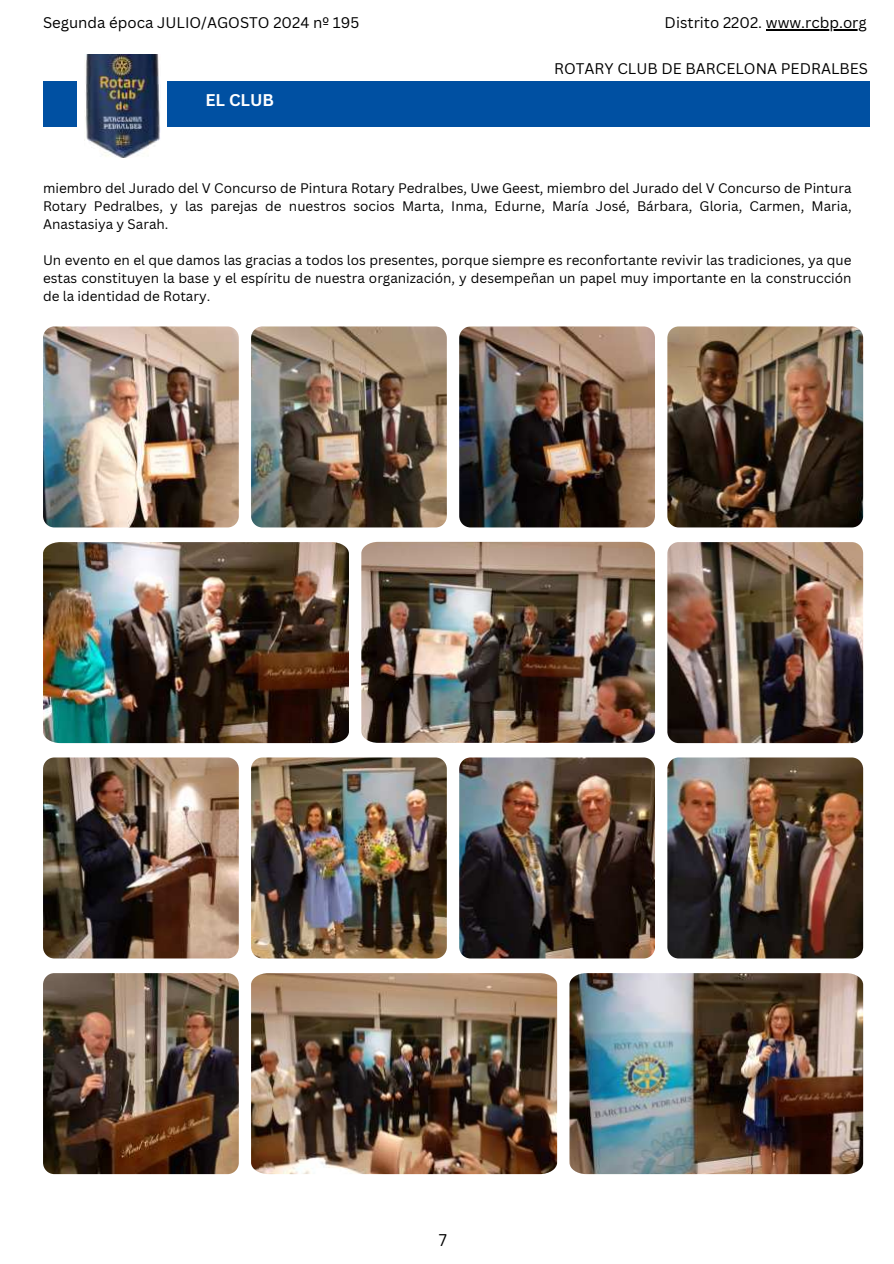
<style>
.page{position:relative;width:894px;height:1264px;background:#fff}
.page>*{position:absolute;margin:0;border:0;box-sizing:border-box;transform-origin:0 0}
.t1{font:700 16.5px "Canva Sans";color:#fff}
.t2{font:16.5px "Canva Sans";color:#000}
.t3{font:15px "Canva Sans";color:#000}
.t4{font:13.5px/18px "Canva Sans";color:#000;text-align:justify}
</style>
<div class="page">
<div style="left:43px;top:81px;width:826px;height:45px;background:#0050a2"></div>
<div style="left:78px;top:27px;width:89px;height:119px;background:#fff"></div>
<img style="left:84px;top:54px;width:76px;height:103px">
<hr style="left:765px;top:29px;width:101px;height:2px;background:#000">
<img style="left:43px;top:326px;width:195px;height:201px;border-radius:11px">
<img style="left:251px;top:326px;width:195px;height:201px;border-radius:11px">
<img style="left:459px;top:326px;width:195px;height:201px;border-radius:11px">
<img style="left:667px;top:326px;width:195px;height:201px;border-radius:11px">
<img style="left:43px;top:542px;width:306px;height:201px">
<img style="left:667px;top:542px;width:195px;height:201px;border-radius:11px">
<img style="left:43px;top:757px;width:195px;height:201px;border-radius:11px">
<img style="left:251px;top:757px;width:195px;height:201px;border-radius:11px">
<img style="left:459px;top:757px;width:195px;height:201px;border-radius:11px">
<img style="left:667px;top:757px;width:195px;height:201px;border-radius:11px">
<img style="left:43px;top:973px;width:195px;height:201px;border-radius:11px">
<img style="left:251px;top:973px;width:306px;height:201px">
<img style="left:569px;top:973px;width:293px;height:201px">
<img style="left:361px;top:542px;width:293px;height:200px">
<p class="t3" style="left:43px;top:14px;width:318px">Segunda época JULIO/AGOSTO 2024 nº 195</p>
<p class="t3" style="left:664px;top:14px;width:204px">Distrito 2202. www.rcbp.org</p>
<p class="t1" style="left:205px;top:90px;width:70px">EL CLUB</p>
<p class="t3" style="left:554px;top:60px;width:315px">ROTARY CLUB DE BARCELONA PEDRALBES</p>
<p class="t4" style="left:43px;top:179px;width:809px">miembro del Jurado del V Concurso de Pintura Rotary Pedralbes, Uwe Geest, miembro del Jurado del V Concurso de Pintura Rotary Pedralbes, y las parejas de nuestros socios Marta, Inma, Edurne, María José, Bárbara, Gloria, Carmen, Maria, Anastasiya y Sarah.</p>
<p class="t4" style="left:43px;top:251px;width:809px">Un evento en el que damos las gracias a todos los presentes, porque siempre es reconfortante revivir las tradiciones, ya que estas constituyen la base y el espíritu de nuestra organización, y desempeñan un papel muy importante en la construcción de la identidad de Rotary.</p>
<p class="t2" style="left:438px;top:1230px;width:10px">7</p>
</div>
